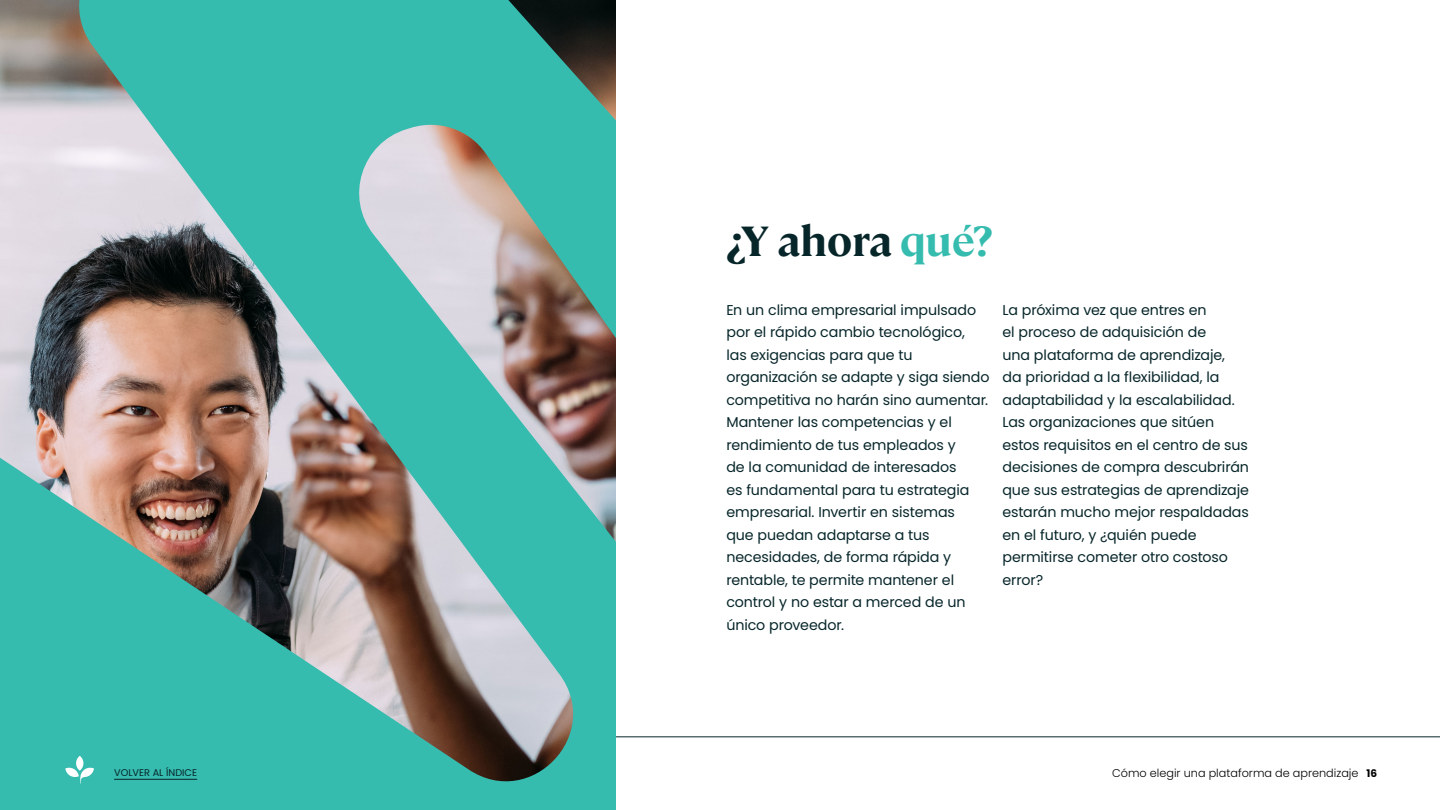
<style>
.page{position:relative;width:1440px;height:810px;background:#fff}
.page>*{position:absolute;margin:0;border:0;box-sizing:border-box;transform-origin:0 0}
.t1{font:700 42px "Cambon";color:#07262a}
.t2{font:14.25px/22.5px "Poppins";letter-spacing:-.005em;color:#07262a}
.t3{font:300 11.25px "Poppins";color:#000}
.t4{font:9.75px "Poppins";color:#07262a}
.s1{color:#36bcaf}
.s2{font-weight:700;font-size:10.5px}
</style>
<div class="page">
<hr style="left:0;top:737px;width:1440px;height:1px;background:#07262a">
<img style="left:0;top:0;width:616px;height:810px">
<hr style="left:114px;top:779px;width:83px;height:1px;background:#07262a">
<div style="left:76px;top:756px;width:7px;height:15px;background:#fff;border-radius:50%"></div>
<svg style="left:65px;top:767px;width:29px;height:17px"></svg>
<h1 class="t1" style="left:726px;top:211px;width:268px">¿Y ahora <span class="s1">qué?</span></h1>
<p class="t2" style="left:726px;top:298px;width:265px">En un clima empresarial impulsado por el rápido cambio tecnológico,<br>las exigencias para que tu organización se adapte y siga siendo competitiva no harán sino aumentar.<br>Mantener las competencias y el rendimiento de tus empleados y<br>de la comunidad de interesados<br>es fundamental para tu estrategia empresarial. Invertir en sistemas<br>que puedan adaptarse a tus necesidades, de forma rápida y rentable, te permite mantener el control y no estar a merced de un único proveedor.</p>
<p class="t2" style="left:1002px;top:298px;width:248px">La próxima vez que entres en<br>el proceso de adquisición de<br>una plataforma de aprendizaje,<br>da prioridad a la flexibilidad, la adaptabilidad y la escalabilidad.<br>Las organizaciones que sitúen estos requisitos en el centro de sus decisiones de compra descubrirán que sus estrategias de aprendizaje estarán mucho mejor respaldadas en el futuro, y ¿quién puede permitirse cometer otro costoso error?</p>
<p class="t4" style="left:114px;top:766px;width:85px">VOLVER AL ÍNDICE</p>
<p class="t3" style="left:1112px;top:766px;width:267px">Cómo elegir una plataforma de aprendizaje <span class="s2">16</span></p>
</div>
